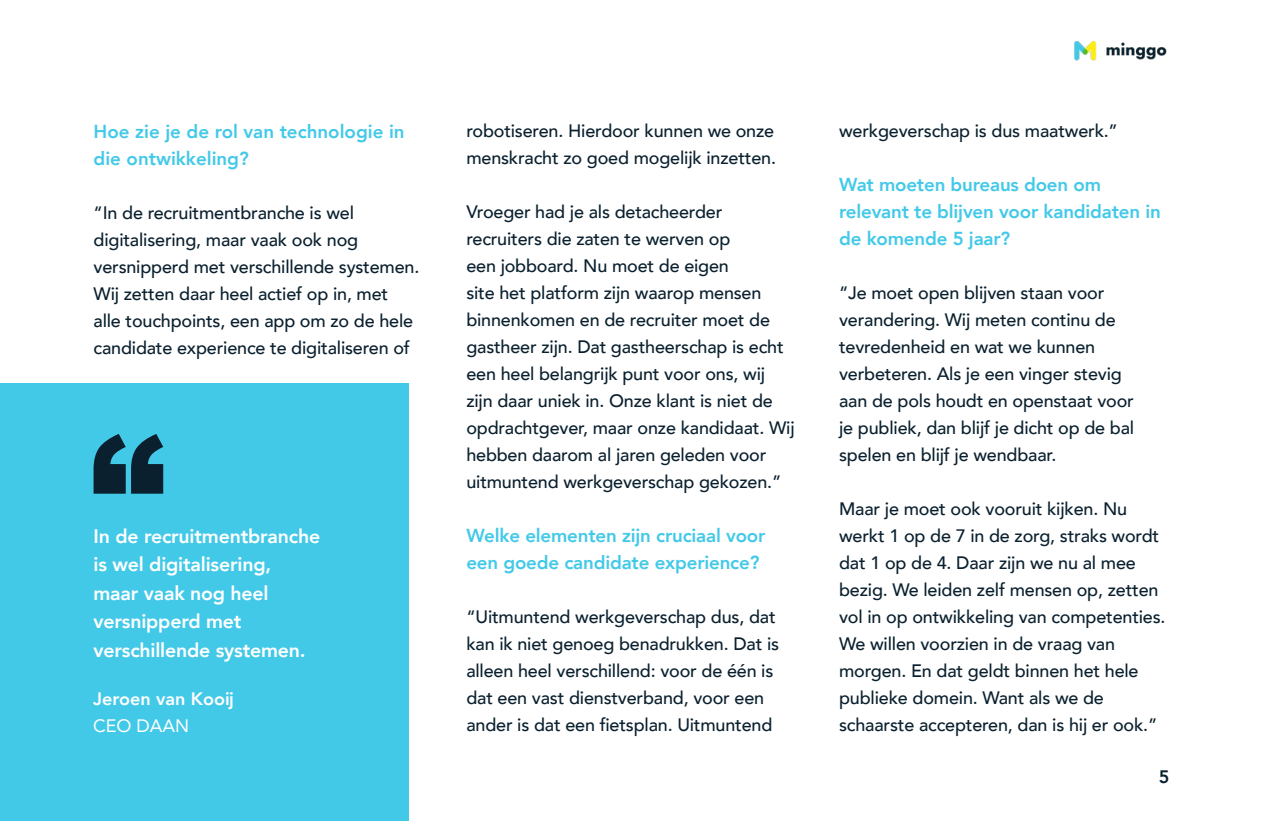
<style>
.page{position:relative;width:1263px;height:821px;background:#fff}
.page>*{position:absolute;margin:0;border:0;box-sizing:border-box;transform-origin:0 0}
.t1{font:800 19.5px/28.5px "Avenir";letter-spacing:-.01em;color:#fff}
.t2{font:800 18.75px/27px "Avenir";letter-spacing:-.01em;color:#43c9e8}
.t3{font:500 18px/27px "Avenir";letter-spacing:-.01em;color:#0a202e}
.t4{font:800 18px "Avenir";color:#fff}
.t5{font:18px "Avenir";color:#fff}
.t6{font:800 18px "Avenir";color:#09202e}
</style>
<div class="page">
<img style="left:1074px;top:41px;width:93px;height:20px">
<div style="left:0;top:384px;width:408px;height:437px;background:#43c9e8"></div>
<svg style="left:94px;top:434px;width:69px;height:59px"></svg>
<p class="t2" style="left:94px;top:119px;width:313px">Hoe zie je de rol van technologie in die ontwikkeling?</p>
<p class="t3" style="left:94px;top:201px;width:327px">“In de recruitmentbranche is wel digitalisering, maar vaak ook nog versnipperd met verschillende systemen.<br>Wij zetten daar heel actief op in, met alle touchpoints, een app om zo de hele candidate experience te digitaliseren of</p>
<p class="t1" style="left:94px;top:523px;width:228px">In de recruitmentbranche is wel digitalisering, maar vaak nog heel versnipperd met verschillende systemen.</p>
<p class="t4" style="left:93px;top:685px;width:142px">Jeroen van Kooij</p>
<p class="t5" style="left:93px;top:718px;width:98px">CEO DAAN</p>
<p class="t3" style="left:466px;top:119px;width:311px">robotiseren. Hierdoor kunnen we onze menskracht zo goed mogelijk inzetten.</p>
<p class="t3" style="left:466px;top:200px;width:330px">Vroeger had je als detacheerder recruiters die zaten te werven op<br>een jobboard. Nu moet de eigen<br>site het platform zijn waarop mensen binnenkomen en de recruiter moet de gastheer zijn. Dat gastheerschap is echt een heel belangrijk punt voor ons, wij zijn daar uniek in. Onze klant is niet de opdrachtgever, maar onze kandidaat. Wij hebben daarom al jaren geleden voor uitmuntend werkgeverschap gekozen.”</p>
<p class="t2" style="left:466px;top:524px;width:301px">Welke elementen zijn cruciaal voor een goede candidate experience?</p>
<p class="t3" style="left:466px;top:605px;width:314px">“Uitmuntend werkgeverschap dus, dat kan ik niet genoeg benadrukken. Dat is alleen heel verschillend: voor de één is dat een vast dienstverband, voor een ander is dat een fietsplan. Uitmuntend</p>
<p class="t3" style="left:839px;top:119px;width:280px">werkgeverschap is dus maatwerk.”</p>
<p class="t2" style="left:839px;top:173px;width:323px">Wat moeten bureaus doen om relevant te blijven voor kandidaten in de komende 5 jaar?</p>
<p class="t3" style="left:839px;top:281px;width:296px">“Je moet open blijven staan voor verandering. Wij meten continu de tevredenheid en wat we kunnen verbeteren. Als je een vinger stevig aan de pols houdt en openstaat voor je publiek, dan blijf je dicht op de bal spelen en blijf je wendbaar.</p>
<p class="t3" style="left:839px;top:497px;width:328px">Maar je moet ook vooruit kijken. Nu werkt 1 op de 7 in de zorg, straks wordt dat 1 op de 4. Daar zijn we nu al mee bezig. We leiden zelf mensen op, zetten vol in op ontwikkeling van competenties.<br>We willen voorzien in de vraag van morgen. En dat geldt binnen het hele publieke domein. Want als we de schaarste accepteren, dan is hij er ook.”</p>
<p class="t6" style="left:1159px;top:769px;width:12px">5</p>
</div>
